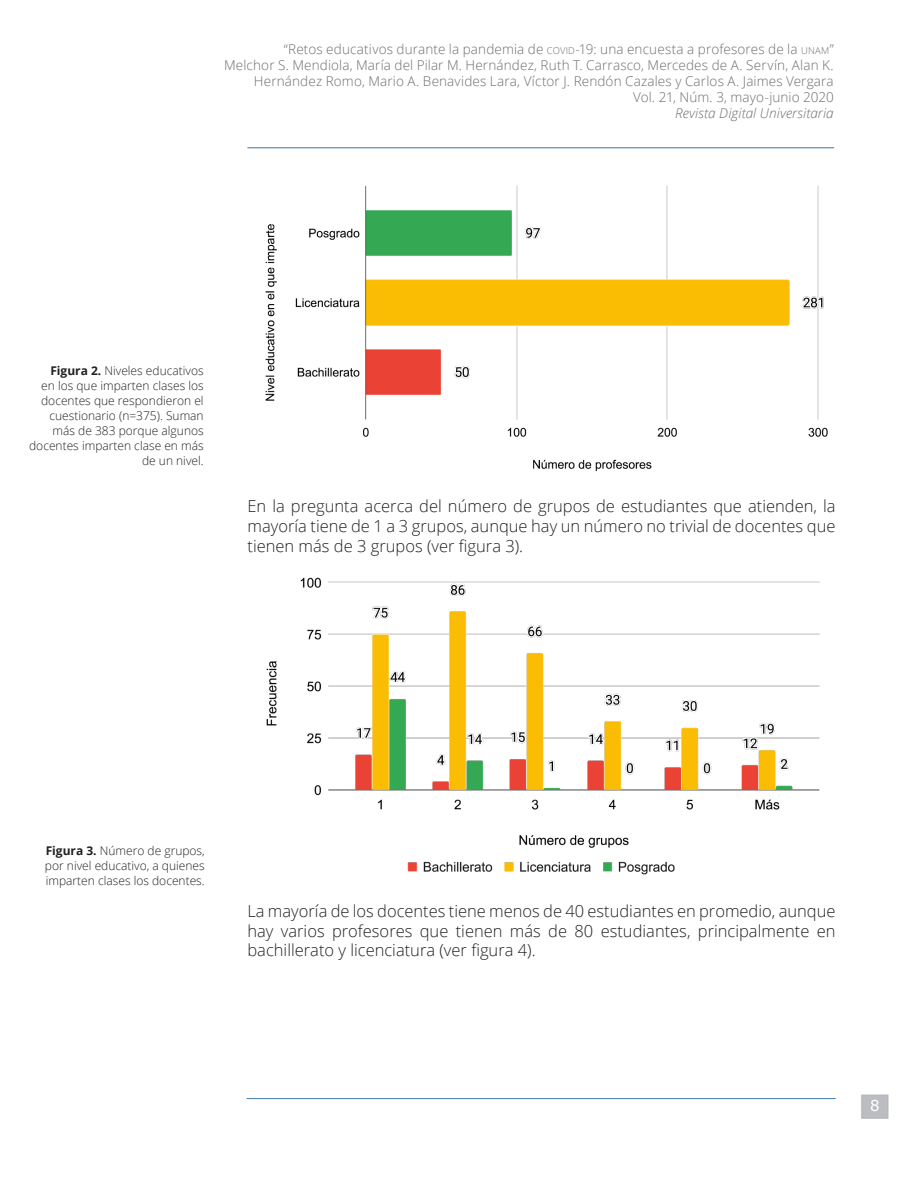
<style>
.page{position:relative;width:918px;height:1188px;background:#fff}
.page>*{position:absolute;margin:0;border:0;box-sizing:border-box;transform-origin:0 0}
.texto_normal{font:300 16.5px/19.8px "Open Sans";color:#231f20;text-align:justify}
.t1{font:15px "Verdana";color:#fff}
.t2{font:300 13.5px/16.2px "Open Sans";letter-spacing:.01em;color:#6c6d70;text-align:right}
.t3{font:italic 300 13.5px "Open Sans";letter-spacing:.005em;color:#6c6d70}
.imagen{font:300 12px/15px "Open Sans";color:#231f20;text-align:justify}
.s1{font-size:9.45px}
.s2{font-style:inherit}
.s3{font-weight:700}
</style>
<div class="page">
<div style="left:861px;top:1095px;width:27px;height:24px;background:#bcbdc0"></div>
<hr style="left:247px;top:147px;width:588px;height:2px;background:#719cc1">
<hr style="left:247px;top:148px;width:587px;height:1px;background:#4682b4">
<hr style="left:246px;top:1098px;width:591px;height:1px;background:#231f20;opacity:.44">
<hr style="left:247px;top:1098px;width:589px;height:1px;background:#4682b4">
<img style="left:265px;top:185px;width:563px;height:287px">
<img style="left:266px;top:577px;width:554px;height:298px">
<p class="t2" style="left:224px;top:40px;width:611px">“Retos educativos durante la pandemia de <span class="s1">COVID</span><span class="s2">-19</span>: una encuesta a profesores de la <span class="s1">UNAM</span>”<br>Melchor S. Mendiola, María del Pilar M. Hernández, Ruth T. Carrasco, Mercedes de A. Servín, Alan K.<br>Hernández Romo, Mario A. Benavides Lara, Víctor J. Rendón Cazales y Carlos A. Jaimes Vergara<br>Vol. 21, Núm. 3, mayo-junio 2020</p>
<p class="t3" style="left:675px;top:104px;width:160px">Revista Digital Universitaria</p>
<p class="imagen" style="left:29px;top:362px;width:176px;text-align:right"><span class="s3">Figura 2.</span> Niveles educativos<br>en los que imparten clases los docentes que respondieron el cuestionario (n=375). Suman más de 383 porque algunos docentes imparten clase en más de un nivel.</p>
<p class="texto_normal" style="left:248px;top:496px;width:590px">En la pregunta acerca del número de grupos de estudiantes que atienden, la mayoría tiene de 1 a 3 grupos, aunque hay un número no trivial de docentes que tienen más de 3 grupos (ver figura 3).</p>
<p class="imagen" style="left:45px;top:843px;width:161px"><span class="s3">Figura 3.</span> Número de grupos, por nivel educativo, a quienes imparten clases los docentes.</p>
<p class="texto_normal" style="left:248px;top:900px;width:590px">La mayoría de los docentes tiene menos de 40 estudiantes en promedio, aunque hay varios profesores que tienen más de 80 estudiantes, principalmente en bachillerato y licenciatura (ver figura 4).</p>
<p class="t1" style="left:870px;top:1096px;width:11px">8</p>
</div>
